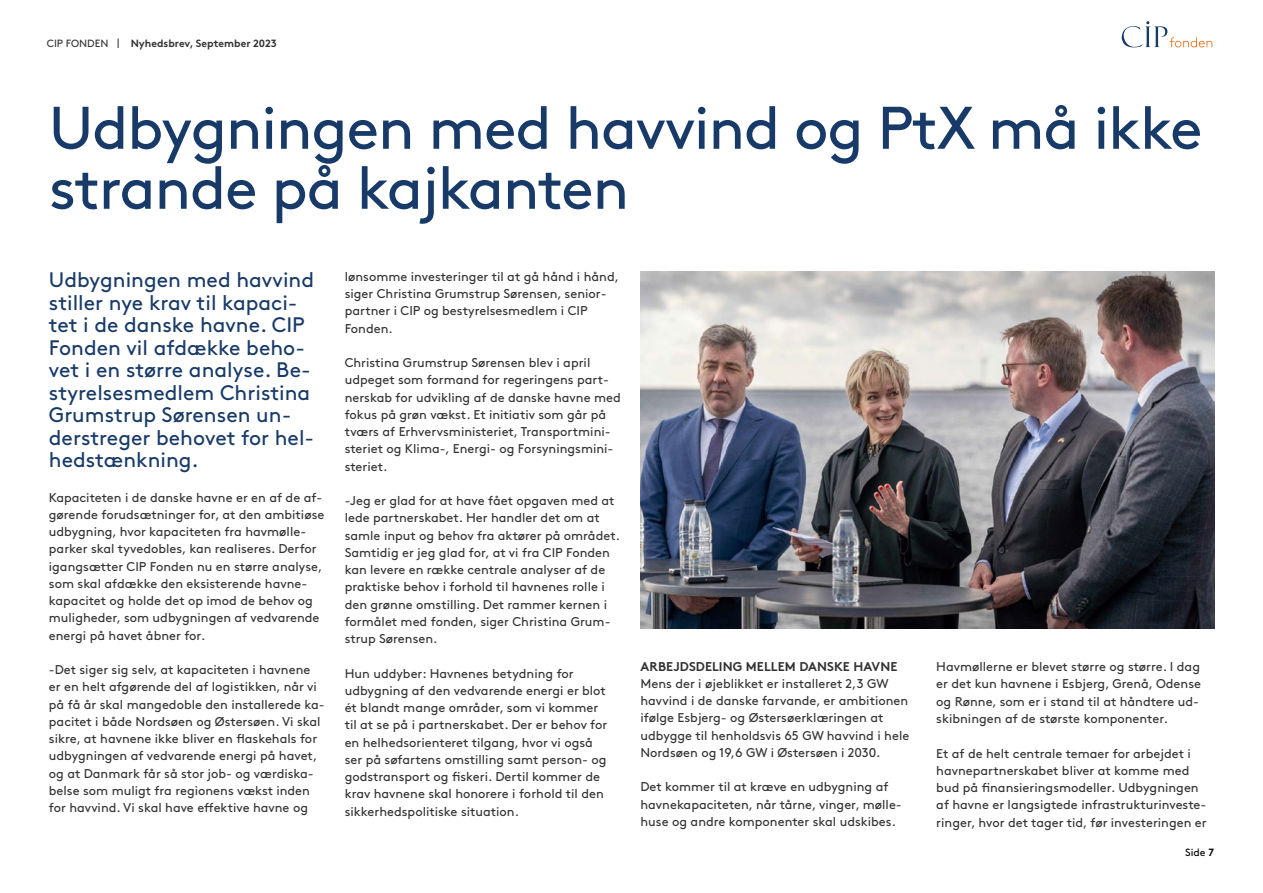
<style>
.page{position:relative;width:1263px;height:893px;background:#fff}
.page>*{position:absolute;margin:0;border:0;box-sizing:border-box;transform-origin:0 0}
.t1{font:60px/60px "Brown";letter-spacing:-.02em;color:#183a68}
.t2{font:21px/22.5px "Brown";color:#183a68}
.t3{font:12.75px/17.2px "Brown";color:#333}
.t4{font:700 12.75px "Brown";letter-spacing:.005em;color:#333}
.t5{font:700 10.5px "Brown";color:#333}
.t6{font:10.5px "Brown";color:#000}
.s1{font-weight:400}
.s2{font-weight:700}
</style>
<div class="page">
<img style="left:640px;top:271px;width:574px;height:357px">
<svg style="left:1122px;top:21px;width:90px;height:26px"></svg>
<p class="t5" style="left:47px;top:35px;width:232px"><span class="s1">CIP FONDEN |</span> Nyhedsbrev, September 2023</p>
<h1 class="t1" style="left:49px;top:93px;width:1155px">Udbygningen med havvind og PtX må ikke strande på kajkanten</h1>
<h2 class="t2" style="left:49px;top:267px;width:267px">Udbygningen med havvind stiller nye krav til kapaci&shy;tet i de danske havne. CIP<br>Fonden vil afdække beho&shy;vet i en større analyse. Be&shy;styrelsesmedlem Christina<br>Grumstrup Sørensen un&shy;derstreger behovet for hel&shy;hedstænkning.</h2>
<p class="t3" style="left:49px;top:487px;width:277px">Kapaciteten i de danske havne er en af de af&shy;gørende forudsætninger for, at den ambitiøse udbygning, hvor kapaciteten fra havmølle&shy;parker skal tyvedobles, kan realiseres. Derfor igangsætter CIP Fonden nu en større analyse, som skal afdække den eksisterende havne&shy;kapacitet og holde det op imod de behov og muligheder, som udbygningen af vedvarende energi på havet åbner for.</p>
<p class="t3" style="left:49px;top:660px;width:277px">-Det siger sig selv, at kapaciteten i havnene er en helt afgørende del af logistikken, når vi på få år skal mangedoble den installerede ka&shy;pacitet i både Nordsøen og Østersøen. Vi skal sikre, at havnene ikke bliver en flaskehals for udbygningen af vedvarende energi på havet, og at Danmark får så stor job- og værdiska&shy;belse som muligt fra regionens vækst inden for havvind. Vi skal have effektive havne og</p>
<p class="t3" style="left:345px;top:267px;width:276px">lønsomme investeringer til at gå hånd i hånd, siger Christina Grumstrup Sørensen, senior&shy;partner i CIP og bestyrelsesmedlem i CIP Fonden.</p>
<p class="t3" style="left:345px;top:353px;width:278px">Christina Grumstrup Sørensen blev i april udpeget som formand for regeringens part&shy;nerskab for udvikling af de danske havne med fokus på grøn vækst. Et initiativ som går på tværs af Erhvervsministeriet, Transportmini&shy;steriet og Klima-, Energi- og Forsyningsmini&shy;steriet.</p>
<p class="t3" style="left:345px;top:491px;width:277px">-Jeg er glad for at have fået opgaven med at lede partnerskabet. Her handler det om at samle input og behov fra aktører på området.<br>Samtidig er jeg glad for, at vi fra CIP Fonden kan levere en række centrale analyser af de praktiske behov i forhold til havnenes rolle i den grønne omstilling. Det rammer kernen i formålet med fonden, siger Christina Grum&shy;strup Sørensen.</p>
<p class="t3" style="left:345px;top:664px;width:264px">Hun uddyber: Havnenes betydning for udbygning af den vedvarende energi er blot ét blandt mange områder, som vi kommer til at se på i partnerskabet. Der er behov for en helhedsorienteret tilgang, hvor vi også ser på søfartens omstilling samt person- og godstransport og fiskeri. Dertil kommer de krav havnene skal honorere i forhold til den sikkerhedspolitiske situation.</p>
<p class="t4" style="left:640px;top:656px;width:258px">ARBEJDSDELING MELLEM DANSKE HAVNE</p>
<p class="t3" style="left:640px;top:674px;width:270px">Mens der i øjeblikket er installeret 2,3 GW havvind i de danske farvande, er ambitionen ifølge Esbjerg- og Østersøerklæringen at udbygge til henholdsvis 65 GW havvind i hele Nordsøen og 19,6 GW i Østersøen i 2030.</p>
<p class="t3" style="left:640px;top:777px;width:263px">Det kommer til at kræve en udbygning af havnekapaciteten, når tårne, vinger, mølle&shy;huse og andre komponenter skal udskibes.</p>
<p class="t3" style="left:936px;top:657px;width:266px">Havmøllerne er blevet større og større. I dag er det kun havnene i Esbjerg, Grenå, Odense og Rønne, som er i stand til at håndtere ud&shy;skibningen af de største komponenter.</p>
<p class="t3" style="left:936px;top:743px;width:272px">Et af de helt centrale temaer for arbejdet i havnepartnerskabet bliver at komme med bud på finansieringsmodeller. Udbygningen af havne er langsigtede infrastrukturinveste&shy;ringer, hvor det tager tid, før investeringen er</p>
<p class="t6" style="left:1185px;top:844px;width:30px">Side <span class="s2">7</span></p>
</div>
